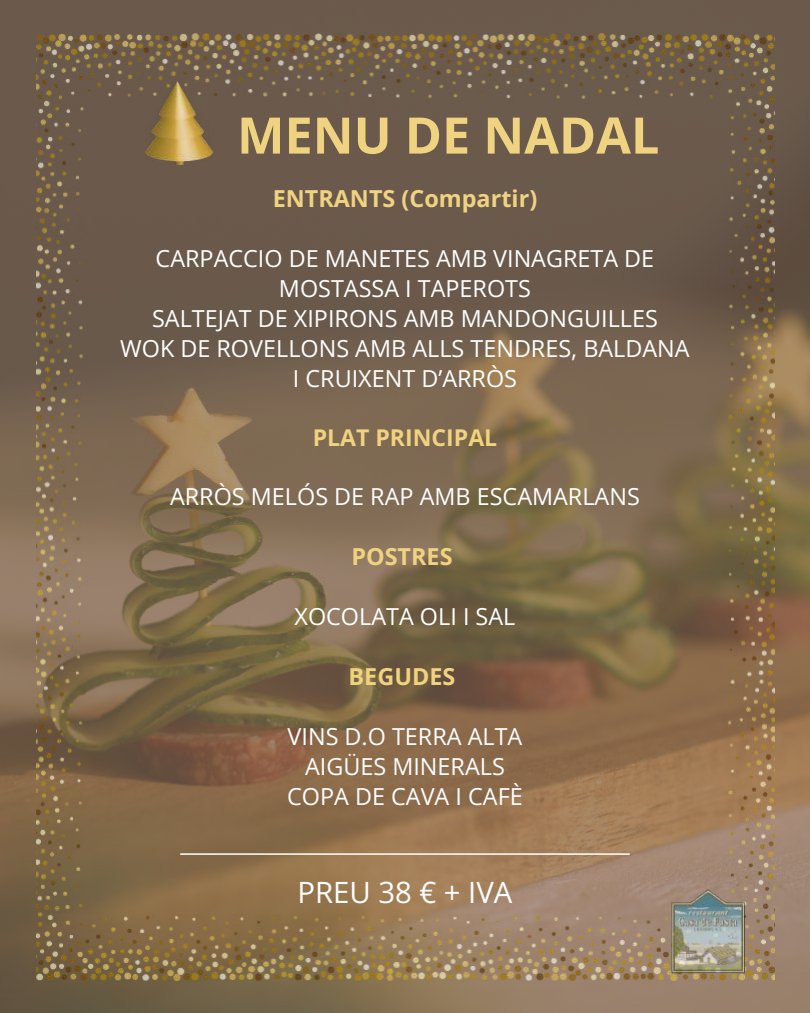
<style>
.page{position:relative;width:810px;height:1013px;background:#fff}
.page>*{position:absolute;margin:0;border:0;box-sizing:border-box;transform-origin:0 0}
.t1{font:700 50.4px "Open Sans";color:#efd380}
.t2{font:29.3px "Open Sans";color:#fff}
.t3{font:23.4px/30px "Open Sans";color:#fff;text-align:center}
.t4{font:700 23.4px "Open Sans";color:#efd380}
.t5{font:700 23.1px "Open Sans";color:#efd380}
</style>
<div class="page">
<img style="left:0;top:0;width:810px;height:1012px">
<img style="left:36px;top:33px;width:738px;height:947px">
<hr style="left:180px;top:853px;width:450px;height:1px;background:#fff">
<img style="left:146px;top:81px;width:67px;height:83px">
<img style="left:670px;top:886px;width:75px;height:90px">
<h1 class="t1" style="left:237px;top:100px;width:424px">MENU DE NADAL</h1>
<p class="t4" style="left:273px;top:182px;width:266px">ENTRANTS (Compartir)</p>
<p class="t3" style="left:120px;top:243px;width:571px">CARPACCIO DE MANETES AMB VINAGRETA DE<br>MOSTASSA I TAPEROTS<br>SALTEJAT DE XIPIRONS AMB MANDONGUILLES<br>WOK DE ROVELLONS AMB ALLS TENDRES, BALDANA<br>I CRUIXENT D’ARRÒS</p>
<p class="t5" style="left:313px;top:421px;width:186px">PLAT PRINCIPAL</p>
<p class="t3" style="left:170px;top:481px;width:471px">ARRÒS MELÓS DE RAP AMB ESCAMARLANS</p>
<p class="t4" style="left:351px;top:540px;width:103px">POSTRES</p>
<p class="t3" style="left:295px;top:601px;width:222px">XOCOLATA OLI I SAL</p>
<p class="t4" style="left:349px;top:660px;width:108px">BEGUDES</p>
<p class="t3" style="left:287px;top:721px;width:237px">VINS D.O TERRA ALTA<br>AIGÜES MINERALS<br>COPA DE CAVA I CAFÈ</p>
<p class="t2" style="left:297px;top:871px;width:217px">PREU 38 € + IVA</p>
</div>
